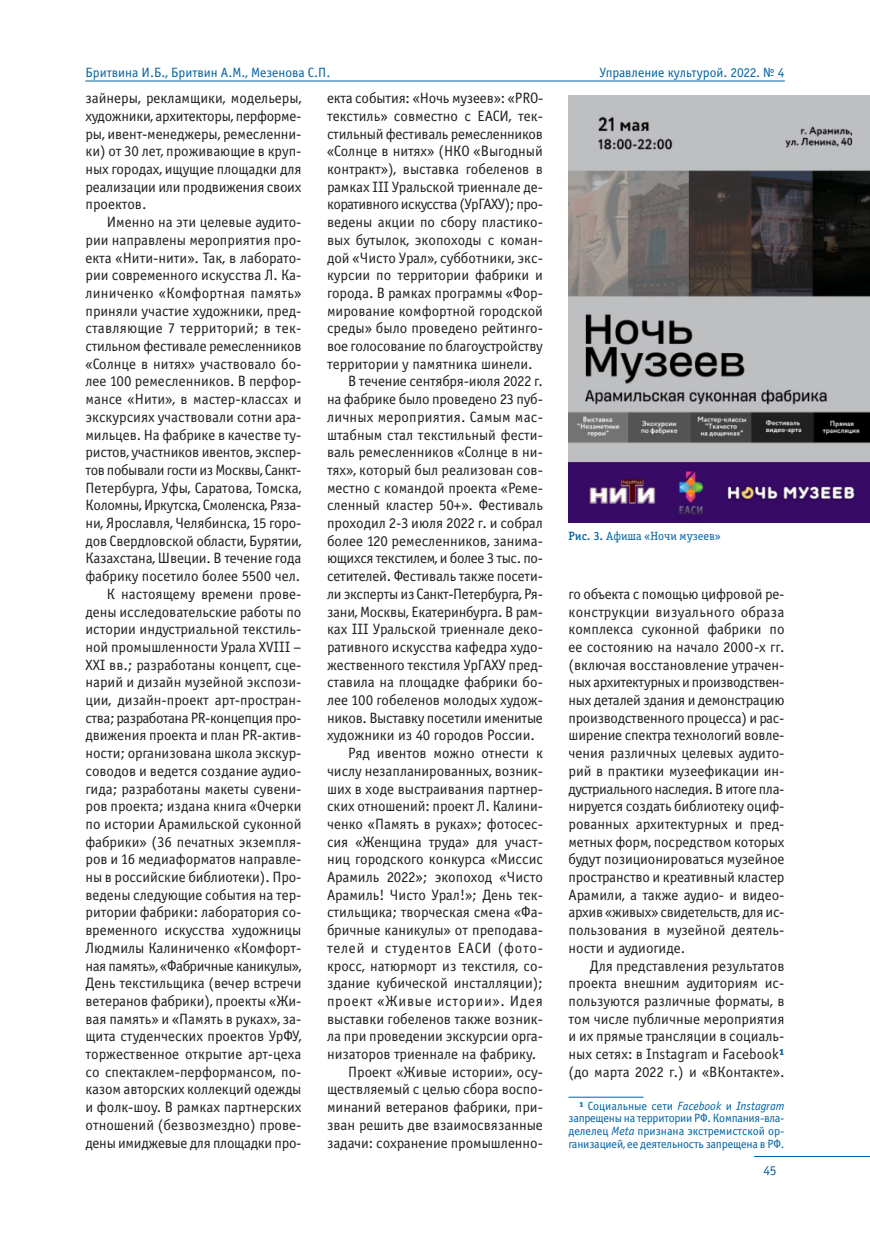
<style>
.page{position:relative;width:870px;height:1233px;background:#fff}
.page>*{position:absolute;margin:0;border:0;box-sizing:border-box;transform-origin:0 0}
.t1{font:15px/17.7px "Officina Sans Book ITC";color:#231f20;text-align:justify}
.t2{font:15px "Officina Sans Book ITC";letter-spacing:-.025em;color:#231f20}
.t3{font:15px "Officina Sans Book ITC";letter-spacing:-.02em;color:#231f20}
.t4{font:15px "Officina Sans Book ITC";letter-spacing:.05em;color:#231f20}
.t5{font:15px "Officina Sans Book ITC";letter-spacing:-.03em;color:#231f20}
.t6{font:13.5px "Officina Sans Book ITC";color:#0062a3}
.t7{font:12px/12.6px "Officina Sans Book ITC";letter-spacing:-.015em;color:#0062a3;text-align:justify}
.t8{font:12px "Officina Serif Book ITC";color:#0062a3}
.s1{font-family:"Officina Serif Medium ITC"}
.s2{font-family:"Officina Sans Heavy ITC";color:#0062a3}
.s3{font-family:"Officina Sans Heavy ITC"}
.s4{font-style:italic}
</style>
<div class="page">
<hr style="left:86px;top:81px;width:698px;height:1px;background:#0062a3">
<hr style="left:754px;top:1156px;width:116px;height:1px;background:#0062a3">
<hr style="left:569px;top:1097px;width:75px;height:1px;background:#0062a3">
<img style="left:569px;top:96px;width:301px;height:427px">
<p class="t6" style="left:86px;top:67px;width:246px">Бритвина И.Б., Бритвин А.М., Мезенова С.П.</p>
<p class="t1" style="left:86px;top:91px;width:217px">зайнеры, рекламщики, модельеры, художники, архитекторы, перформе&shy;ры, ивент-менеджеры, ремесленни&shy;ки) от 30 лет, проживающие в круп&shy;ных городах, ищущие площадки для реализации или продвижения своих проектов.</p>
<p class="t1" style="left:86px;top:214px;width:217px;text-align:right">Именно на эти целевые аудито&shy;рии направлены мероприятия про&shy;екта «Нити-нити». Так, в лаборато&shy;рии современного искусства Л. Ка&shy;линиченко «Комфортная память» приняли участие художники, пред&shy;ставляющие 7 территорий; в тек&shy;стильном фестивале ремесленников «Солнце в нитях» участвовало бо&shy;лее 100 ремесленников. В перфор&shy;мансе «Нити», в мастер-классах и экскурсиях участвовали сотни ара&shy;мильцев. На фабрике в качестве ту&shy;ристов, участников ивентов, экспер&shy;тов побывали гости из Москвы, Санкт-Петербурга, Уфы, Саратова, Томска, Коломны, Иркутска, Смоленска, Ряза&shy;ни, Ярославля, Челябинска, 15 горо&shy;дов Свердловской области, Бурятии, Казахстана, Швеции. В течение года фабрику посетило более 5500 чел.<br>К настоящему времени прове&shy;дены исследовательские работы по истории индустриальной текстиль&shy;ной промышленности Урала XVIII – XXI вв.; разработаны концепт, сце&shy;нарий и дизайн музейной экспози&shy;ции, дизайн-проект арт-простран&shy;ства; разработана PR-концепция про&shy;движения проекта и план PR-актив&shy;ности; организована школа экскур&shy;соводов и ведется создание аудио&shy;гида; разработаны макеты сувени&shy;ров проекта; издана книга «Очерки по истории Арамильской суконной фабрики» (36 печатных экземпля&shy;ров и 16 медиаформатов направле&shy;ны в российские библиотеки). Про&shy;ведены следующие события на тер&shy;ритории фабрики: лаборатория со&shy;временного искусства художницы Людмилы Калиниченко «Комфорт&shy;ная память», «Фабричные каникулы», День текстильщика (вечер встречи ветеранов фабрики), проекты «Жи&shy;вая память» и «Память в руках», за&shy;щита студенческих проектов УрФУ, торжественное открытие арт-цеха со спектаклем-перформансом, по&shy;казом авторских коллекций одежды и фолк-шоу. В рамках партнерских отношений (безвозмездно) прове&shy;дены имиджевые для площадки про-</p>
<p class="t1" style="left:327px;top:91px;width:218px">екта события: «Ночь музеев»: «PRO-</p>
<p class="t1" style="left:327px;top:108px;width:217px">текстиль» совместно с ЕАСИ, тек-</p>
<p class="t3" style="left:327px;top:128px;width:217px">стильный фестиваль ремесленников</p>
<p class="t1" style="left:327px;top:144px;width:217px">«Солнце в нитях» (НКО «Выгодный</p>
<p class="t1" style="left:327px;top:161px;width:217px">контракт»), выставка гобеленов в</p>
<p class="t1" style="left:327px;top:179px;width:217px">рамках III Уральской триеннале де-</p>
<p class="t5" style="left:327px;top:199px;width:217px">коративного искусства (УрГАХУ); про-</p>
<p class="t1" style="left:327px;top:214px;width:217px">ведены акции по сбору пластико-</p>
<p class="t1" style="left:327px;top:232px;width:217px">вых бутылок, экопоходы с коман-</p>
<p class="t1" style="left:327px;top:250px;width:217px">дой «Чисто Урал», субботники, экс-</p>
<p class="t1" style="left:327px;top:268px;width:217px">курсии по территории фабрики и</p>
<p class="t1" style="left:327px;top:285px;width:217px">города. В рамках программы «Фор-</p>
<p class="t1" style="left:327px;top:303px;width:217px">мирование комфортной городской</p>
<p class="t1" style="left:327px;top:321px;width:217px">среды» было проведено рейтинго-</p>
<p class="t1" style="left:327px;top:338px;width:217px">вое голосование по благоустройству</p>
<p class="t1" style="left:327px;top:356px;width:207px">территории у памятника шинели.</p>
<p class="t1" style="left:348px;top:374px;width:196px">В течение сентября-июля 2022 г.</p>
<p class="t1" style="left:327px;top:391px;width:217px">на фабрике было проведено 23 пуб-</p>
<p class="t1" style="left:327px;top:409px;width:217px">личных мероприятия. Самым мас-</p>
<p class="t1" style="left:327px;top:427px;width:217px">штабным стал текстильный фести-</p>
<p class="t1" style="left:327px;top:445px;width:217px">валь ремесленников «Солнце в ни-</p>
<p class="t1" style="left:327px;top:462px;width:217px">тях», который был реализован сов-</p>
<p class="t1" style="left:327px;top:480px;width:217px">местно с командой проекта «Реме-</p>
<p class="t1" style="left:327px;top:498px;width:217px">сленный кластер 50+». Фестиваль</p>
<p class="t1" style="left:327px;top:515px;width:217px">проходил 2-3 июля 2022 г. и собрал</p>
<p class="t1" style="left:327px;top:533px;width:217px">более 120 ремесленников, занима-</p>
<p class="t2" style="left:327px;top:553px;width:217px">ющихся текстилем, и более 3 тыс. по-</p>
<p class="t1" style="left:327px;top:568px;width:217px">сетителей. Фестиваль также посети-</p>
<p class="t2" style="left:327px;top:588px;width:217px">ли эксперты из Санкт-Петербурга, Ря-</p>
<p class="t1" style="left:327px;top:604px;width:217px">зани, Москвы, Екатеринбурга. В рам-</p>
<p class="t1" style="left:327px;top:622px;width:217px">ках III Уральской триеннале деко-</p>
<p class="t1" style="left:327px;top:639px;width:217px">ративного искусства кафедра худо-</p>
<p class="t1" style="left:327px;top:657px;width:217px">жественного текстиля УрГАХУ пред-</p>
<p class="t1" style="left:327px;top:675px;width:217px">ставила на площадке фабрики бо-</p>
<p class="t1" style="left:327px;top:692px;width:217px">лее 100 гобеленов молодых худож-</p>
<p class="t3" style="left:327px;top:712px;width:217px">ников. Выставку посетили именитые</p>
<p class="t1" style="left:327px;top:728px;width:209px">художники из 40 городов России.</p>
<p class="t1" style="left:348px;top:745px;width:196px">Ряд ивентов можно отнести к</p>
<p class="t1" style="left:327px;top:763px;width:217px">числу незапланированных, возник-</p>
<p class="t1" style="left:327px;top:781px;width:217px">ших в ходе выстраивания партнер-</p>
<p class="t1" style="left:327px;top:799px;width:217px">ских отношений: проект Л. Калини-</p>
<p class="t1" style="left:327px;top:816px;width:217px">ченко «Память в руках»; фотосес-</p>
<p class="t1" style="left:327px;top:834px;width:217px">сия «Женщина труда» для участ-</p>
<p class="t1" style="left:327px;top:852px;width:217px">ниц городского конкурса «Миссис</p>
<p class="t1" style="left:327px;top:869px;width:217px">Арамиль 2022»; экопоход «Чисто</p>
<p class="t1" style="left:327px;top:887px;width:217px">Арамиль! Чисто Урал!»; День тек-</p>
<p class="t1" style="left:327px;top:905px;width:217px">стильщика; творческая смена «Фа-</p>
<p class="t1" style="left:327px;top:922px;width:217px">бричные каникулы» от преподава-</p>
<p class="t4" style="left:327px;top:942px;width:217px">телей и студентов ЕАСИ (фото-</p>
<p class="t1" style="left:327px;top:958px;width:217px">кросс, натюрморт из текстиля, со-</p>
<p class="t1" style="left:327px;top:976px;width:217px">здание кубической инсталляции);</p>
<p class="t4" style="left:327px;top:995px;width:217px">проект «Живые истории». Идея</p>
<p class="t1" style="left:327px;top:1011px;width:217px">выставки гобеленов также возник-</p>
<p class="t1" style="left:327px;top:1029px;width:217px">ла при проведении экскурсии орга-</p>
<p class="t1" style="left:327px;top:1046px;width:211px">низаторов триеннале на фабрику.</p>
<p class="t1" style="left:348px;top:1064px;width:196px">Проект «Живые истории», осу-</p>
<p class="t1" style="left:327px;top:1082px;width:217px">ществляемый с целью сбора воспо-</p>
<p class="t1" style="left:327px;top:1099px;width:217px">минаний ветеранов фабрики, при-</p>
<p class="t1" style="left:327px;top:1117px;width:217px">зван решить две взаимосвязанные</p>
<p class="t1" style="left:327px;top:1135px;width:217px">задачи: сохранение промышленно-</p>
<p class="t6" style="left:599px;top:67px;width:187px">Управление культурой. 2022. № 4</p>
<p class="t8" style="left:569px;top:532px;width:154px"><span class="s1">Рис. 3.</span> Афиша «Ночи музеев»</p>
<p class="t1" style="left:569px;top:586px;width:217px">го объекта с помощью цифровой ре&shy;конструкции визуального образа комплекса суконной фабрики по ее состоянию на начало 2000-х гг. (включая восстановление утрачен&shy;ных архитектурных и производствен&shy;ных деталей здания и демонстрацию производственного процесса) и рас&shy;ширение спектра технологий вовле&shy;чения различных целевых аудито&shy;рий в практики музеефикации ин&shy;дустриального наследия. В итоге пла&shy;нируется создать библиотеку оциф&shy;рованных архитектурных и пред&shy;метных форм, посредством которых будут позиционироваться музейное пространство и креативный кластер Арамили, а также аудио- и видео&shy;архив «живых» свидетельств, для ис&shy;пользования в музейной деятель&shy;ности и аудиогиде.</p>
<p class="t1" style="left:569px;top:958px;width:217px;text-indent:21px">Для представления результатов проекта внешним аудиториям ис&shy;пользуются различные форматы, в том числе публичные мероприятия и их прямые трансляции в социаль&shy;ных сетях: в Instagram и Facebook<span class="s2">¹ </span>(до марта 2022 г.) и «ВКонтакте».</p>
<p class="t7" style="left:569px;top:1100px;width:217px;text-indent:10px"><span class="s3">¹</span> Социальные сети <span class="s4">Facebook</span> и <span class="s4">Instagram </span>запрещены на территории РФ. Компания-вла&shy;делелец <span class="s4">Meta</span> признана экстремистской ор&shy;ганизацией, ее деятельность запрещена в РФ.</p>
<p class="t6" style="left:764px;top:1165px;width:15px">45</p>
</div>
